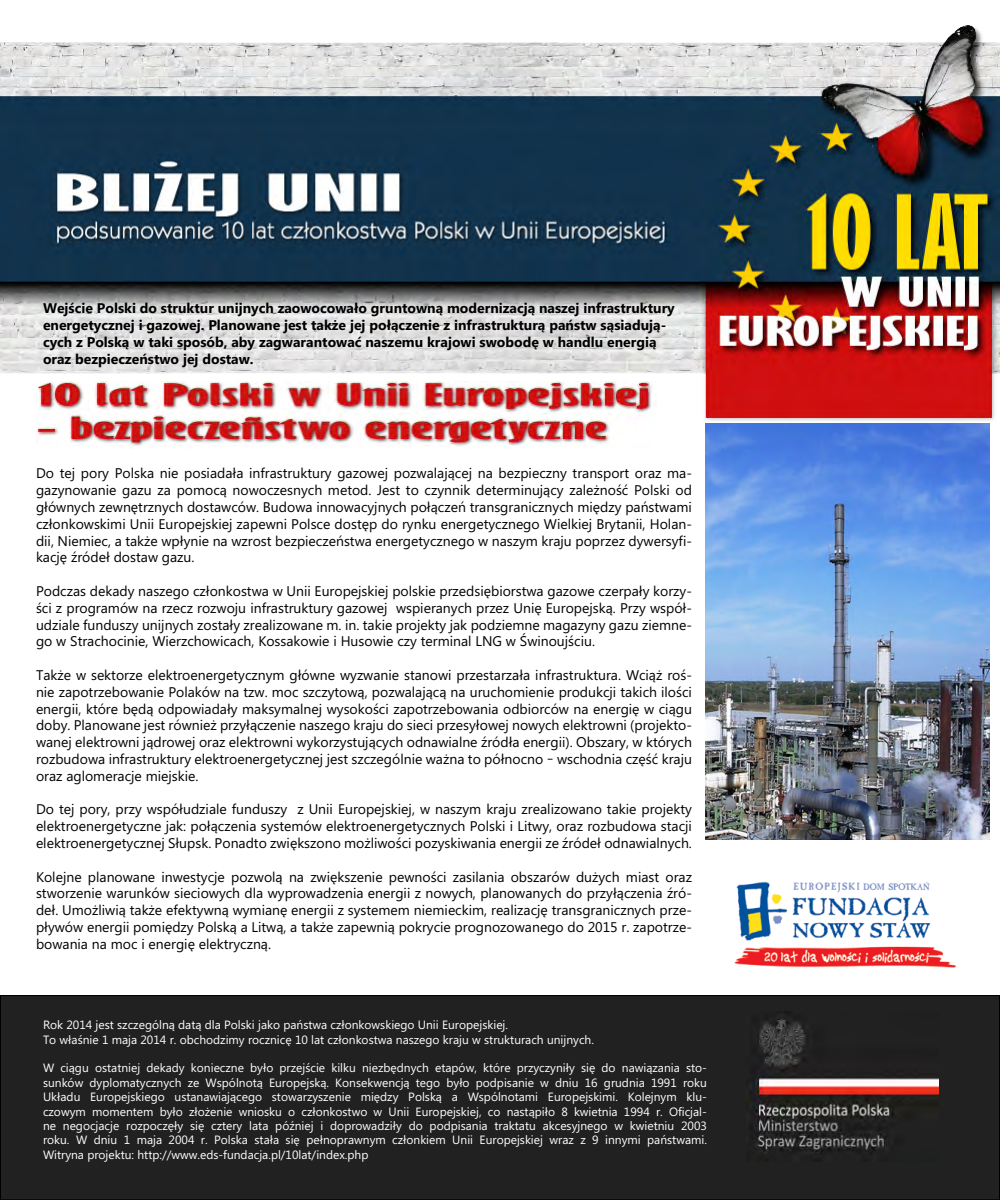
<style>
.page{position:relative;width:1000px;height:1200px;background:#fff}
.page>*{position:absolute;margin:0;border:0;box-sizing:border-box;transform-origin:0 0}
.t1{font:14px/16.8px "Microsoft Phags Pa";color:#000;text-align:justify}
.t2{font:700 14px/16.8px "Microsoft Phags Pa";color:#000}
.t3{font:12px/14.4px "Microsoft Phags Pa";color:#fff}
</style>
<div class="page">
<div style="left:0;top:996px;width:1000px;height:204px;background:#212121"></div>
<div style="left:0;top:995px;width:1000px;height:205px;border:1px solid #000"></div>
<img style="left:0;top:25px;width:1000px;height:399px">
<img style="left:746px;top:1011px;width:192px;height:142px">
<img style="left:734px;top:881px;width:222px;height:87px">
<img style="left:706px;top:424px;width:284px;height:416px">
<img style="left:36px;top:381px;width:620px;height:68px">
<p class="t2" style="left:43px;top:299px;width:633px">Wejście Polski do struktur unijnych zaowocowało gruntowną modernizacją naszej infrastruktury energetycznej i gazowej. Planowane jest także jej połączenie z infrastrukturą państw sąsiadują&shy;cych z Polską w taki sposób, aby zagwarantować naszemu krajowi swobodę w handlu energią oraz bezpieczeństwo jej dostaw.</p>
<p class="t1" style="left:36px;top:464px;width:658px">Do tej pory Polska nie posiadała infrastruktury gazowej pozwalającej na bezpieczny transport oraz ma&shy;gazynowanie gazu za pomocą nowoczesnych metod. Jest to czynnik determinujący zależność Polski od głównych zewnętrznych dostawców. Budowa innowacyjnych połączeń transgranicznych między państwami członkowskimi Unii Europejskiej zapewni Polsce dostęp do rynku energetycznego Wielkiej Brytanii, Holan&shy;dii, Niemiec, a także wpłynie na wzrost bezpieczeństwa energetycznego w naszym kraju poprzez dywersyfi&shy;kację źródeł dostaw gazu.</p>
<p class="t1" style="left:36px;top:582px;width:658px">Podczas dekady naszego członkostwa w Unii Europejskiej polskie przedsiębiorstwa gazowe czerpały korzy&shy;ści z programów na rzecz rozwoju infrastruktury gazowej wspieranych przez Unię Europejską. Przy współ&shy;udziale funduszy unijnych zostały zrealizowane m. in. takie projekty jak podziemne magazyny gazu ziemne&shy;go w Strachocinie, Wierzchowicach, Kossakowie i Husowie czy terminal LNG w Świnoujściu.</p>
<p class="t1" style="left:36px;top:666px;width:658px">Także w sektorze elektroenergetycznym główne wyzwanie stanowi przestarzała infrastruktura. Wciąż roś&shy;nie zapotrzebowanie Polaków na tzw. moc szczytową, pozwalającą na uruchomienie produkcji takich ilości energii, które będą odpowiadały maksymalnej wysokości zapotrzebowania odbiorców na energię w ciągu doby. Planowane jest również przyłączenie naszego kraju do sieci przesyłowej nowych elektrowni (projekto&shy;wanej elektrowni jądrowej oraz elektrowni wykorzystujących odnawialne źródła energii). Obszary, w których rozbudowa infrastruktury elektroenergetycznej jest szczególnie ważna to północno – wschodnia część kraju oraz aglomeracje miejskie.</p>
<p class="t1" style="left:36px;top:800px;width:658px">Do tej pory, przy współudziale funduszy z Unii Europejskiej, w naszym kraju zrealizowano takie projekty elektroenergetyczne jak: połączenia systemów elektroenergetycznych Polski i Litwy, oraz rozbudowa stacji elektroenergetycznej Słupsk. Ponadto zwiększono możliwości pozyskiwania energii ze źródeł odnawialnych.</p>
<p class="t1" style="left:36px;top:868px;width:658px">Kolejne planowane inwestycje pozwolą na zwiększenie pewności zasilania obszarów dużych miast oraz stworzenie warunków sieciowych dla wyprowadzenia energii z nowych, planowanych do przyłączenia źró&shy;deł. Umożliwią także efektywną wymianę energii z systemem niemieckim, realizację transgranicznych prze&shy;pływów energii pomiędzy Polską a Litwą, a także zapewnią pokrycie prognozowanego do 2015 r. zapotrze&shy;bowania na moc i energię elektryczną.</p>
<p class="t3" style="left:43px;top:1017px;width:552px">Rok 2014 jest szczególną datą dla Polski jako państwa członkowskiego Unii Europejskiej.<br>To właśnie 1 maja 2014 r. obchodzimy rocznicę 10 lat członkostwa naszego kraju w strukturach unijnych.</p>
<p class="t3" style="left:43px;top:1060px;width:666px;text-align:justify">W ciągu ostatniej dekady konieczne było przejście kilku niezbędnych etapów, które przyczyniły się do nawiązania sto&shy;sunków dyplomatycznych ze Wspólnotą Europejską. Konsekwencją tego było podpisanie w dniu 16 grudnia 1991 roku Układu Europejskiego ustanawiającego stowarzyszenie między Polską a Wspólnotami Europejskimi. Kolejnym klu&shy;czowym momentem było złożenie wniosku o członkostwo w Unii Europejskiej, co nastąpiło 8 kwietnia 1994 r. Oficjal&shy;ne negocjacje rozpoczęły się cztery lata później i doprowadziły do podpisania traktatu akcesyjnego w kwietniu 2003 roku. W dniu 1 maja 2004 r. Polska stała się pełnoprawnym członkiem Unii Europejskiej wraz z 9 innymi państwami.<br>Witryna projektu: http://www.eds-fundacja.pl/10lat/index.php</p>
</div>
